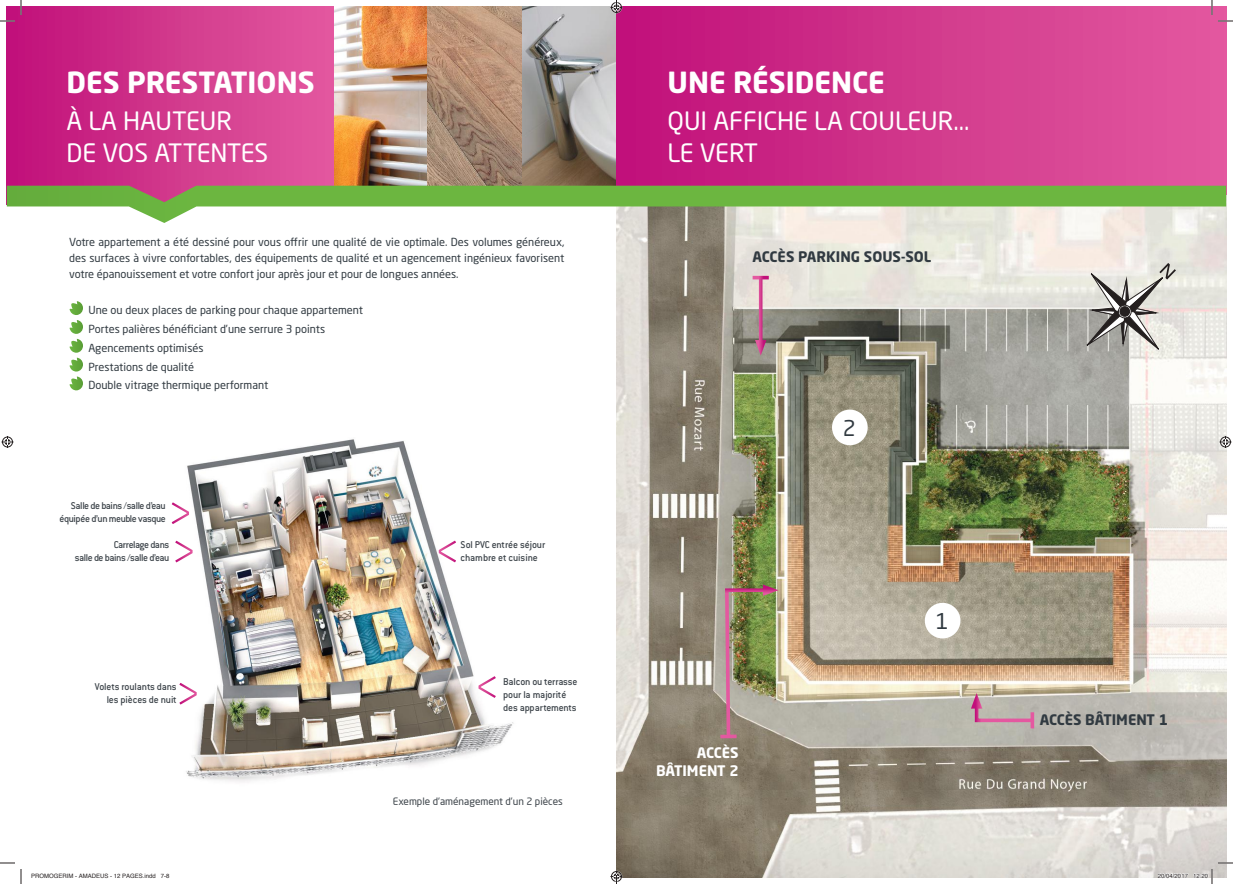
<style>
.page{position:relative;width:1233px;height:884px;background:#fff}
.page>*{position:absolute;margin:0;border:0;box-sizing:border-box;transform-origin:0 0}
.t1{font:700 28.8px "Neo Sans Std";color:#fff}
.t2{font:25px/32px "Neo Sans Std";color:#fff}
.t3{font:21.6px "Neo Sans Std";color:#313a41}
.t4{font:700 14.4px "Neo Sans Std";color:#313a41}
.t5{font:700 14.4px/18.4px "Neo Sans Std";color:#fff;text-align:right}
.t6{font:11px/18.8px "Neo Sans Std";color:#313a41}
.t7{font:500 10.8px/13px "Conduit ITC Std";letter-spacing:-.045em;color:#3d444a;text-align:right}
.t8{font:500 10.8px/13px "Conduit ITC Std";letter-spacing:-.02em;color:#3d444a}
.t9{font:500 10.8px/13px "Conduit ITC Std";color:#3d444a}
.t10{font:10px "Neo Sans Pro";color:#3d444a}
.t11{font:6px "Helvetica";color:#241f1f}
</style>
<div class="page">
<img style="left:616px;top:223px;width:610px;height:654px">
<img style="left:333px;top:7px;width:94px;height:179px">
<img style="left:427px;top:7px;width:95px;height:179px">
<img style="left:522px;top:7px;width:94px;height:179px">
<div style="left:7px;top:7px;width:326px;height:197px;background:linear-gradient(to right,#c01179,#e35b9f)"></div>
<div style="left:616px;top:7px;width:610px;height:188px;background:linear-gradient(to right,#c01179,#e35c9f)"></div>
<svg style="left:7px;top:186px;width:1219px;height:37px"></svg>
<img style="left:171px;top:439px;width:343px;height:343px">
<svg style="left:172px;top:502px;width:17px;height:22px"></svg>
<svg style="left:175px;top:541px;width:18px;height:21px"></svg>
<svg style="left:179px;top:683px;width:18px;height:21px"></svg>
<svg style="left:478px;top:676px;width:18px;height:22px"></svg>
<svg style="left:439px;top:541px;width:17px;height:21px"></svg>
<div style="left:832px;top:410px;width:35px;height:35px;background:#fff;border-radius:50%"></div>
<div style="left:924px;top:603px;width:36px;height:35px;background:#fff;border-radius:50%"></div>
<svg style="left:971px;top:693px;width:65px;height:31px;background:#c1a5aa"></svg>
<svg style="left:1030px;top:712px;width:4px;height:16px"></svg>
<hr style="left:759px;top:278px;width:3px;height:68px;background:#fff">
<svg style="left:755px;top:340px;width:11px;height:16px"></svg>
<hr style="left:752px;top:276px;width:17px;height:3px;background:#fff">
<svg style="left:70px;top:301px;width:13px;height:90px"></svg>
<img style="left:723px;top:584px;width:55px;height:156px">
<svg style="left:720px;top:734px;width:16px;height:4px"></svg>
<svg style="left:1086px;top:263px;width:90px;height:87px;background:#bdbab5"></svg>
<svg style="left:1218px;top:20px;width:15px;height:2px"></svg>
<svg style="left:1218px;top:862px;width:15px;height:2px"></svg>
<svg style="left:0;top:0;width:22px;height:22px"></svg>
<svg style="left:0;top:862px;width:22px;height:22px"></svg>
<svg style="left:1211px;top:0;width:1px;height:15px"></svg>
<svg style="left:2px;top:436px;width:12px;height:12px"></svg>
<svg style="left:1219px;top:436px;width:12px;height:12px"></svg>
<svg style="left:1157px;top:869px;width:55px;height:15px"></svg>
<svg style="left:610px;top:0;width:12px;height:14px"></svg>
<svg style="left:610px;top:870px;width:12px;height:14px"></svg>
<h1 class="t1" style="left:66px;top:64px;width:250px">DES PRESTATIONS</h1>
<h1 class="t1" style="left:667px;top:64px;width:219px">UNE RÉSIDENCE</h1>
<h2 class="t2" style="left:66px;top:104px;width:203px">À LA HAUTEUR<br>DE VOS ATTENTES</h2>
<h2 class="t2" style="left:667px;top:104px;width:303px">QUI AFFICHE LA COULEUR...<br>LE VERT</h2>
<p class="t6" style="left:69px;top:234px;width:497px;line-height:16px;text-align:justify">Votre appartement a été dessiné pour vous offrir une qualité de vie optimale. Des volumes généreux, des surfaces à vivre confortables, des équipements de qualité et un agencement ingénieux favorisent votre épanouissement et votre confort jour après jour et pour de longues années.</p>
<p class="t6" style="left:88px;top:300px;width:276px">Une ou deux places de parking pour chaque appartement Portes palières bénéficiant d’une serrure 3 points Agencements optimisés<br>Prestations de qualité<br>Double vitrage thermique performant</p>
<p class="t7" style="left:59px;top:499px;width:108px">Salle de bains /salle d’eau équipée d’un meuble vasque</p>
<p class="t7" style="left:75px;top:537px;width:96px">Carrelage dans<br>salle de bains /salle d’eau</p>
<p class="t9" style="left:460px;top:537px;width:86px">Sol PVC entrée séjour chambre et cuisine</p>
<p class="t8" style="left:95px;top:680px;width:83px;text-align:right">Volets roulants dans les pièces de nuit</p>
<p class="t8" style="left:503px;top:675px;width:76px">Balcon ou terrasse pour la majorité des appartements</p>
<p class="t10" style="left:393px;top:795px;width:171px">Exemple d’aménagement d’un 2 pièces</p>
<h3 class="t4" style="left:752px;top:247px;width:180px">ACCÈS PARKING SOUS-SOL</h3>
<h3 class="t3" style="left:843px;top:414px;width:15px">2</h3>
<h3 class="t5" style="left:656px;top:743px;width:84px">ACCÈS<br>BÂTIMENT 2</h3>
<h3 class="t3" style="left:935px;top:608px;width:15px">1</h3>
<h3 class="t4" style="left:1039px;top:710px;width:130px">ACCÈS BÂTIMENT 1</h3>
<p class="t11" style="left:31px;top:871px;width:140px">PROMOGERIM - AMADEUS - 12 PAGES.indd 7-8</p>
<p class="t11" style="left:1158px;top:871px;width:52px">20/04/2017 12:20</p>
</div>
